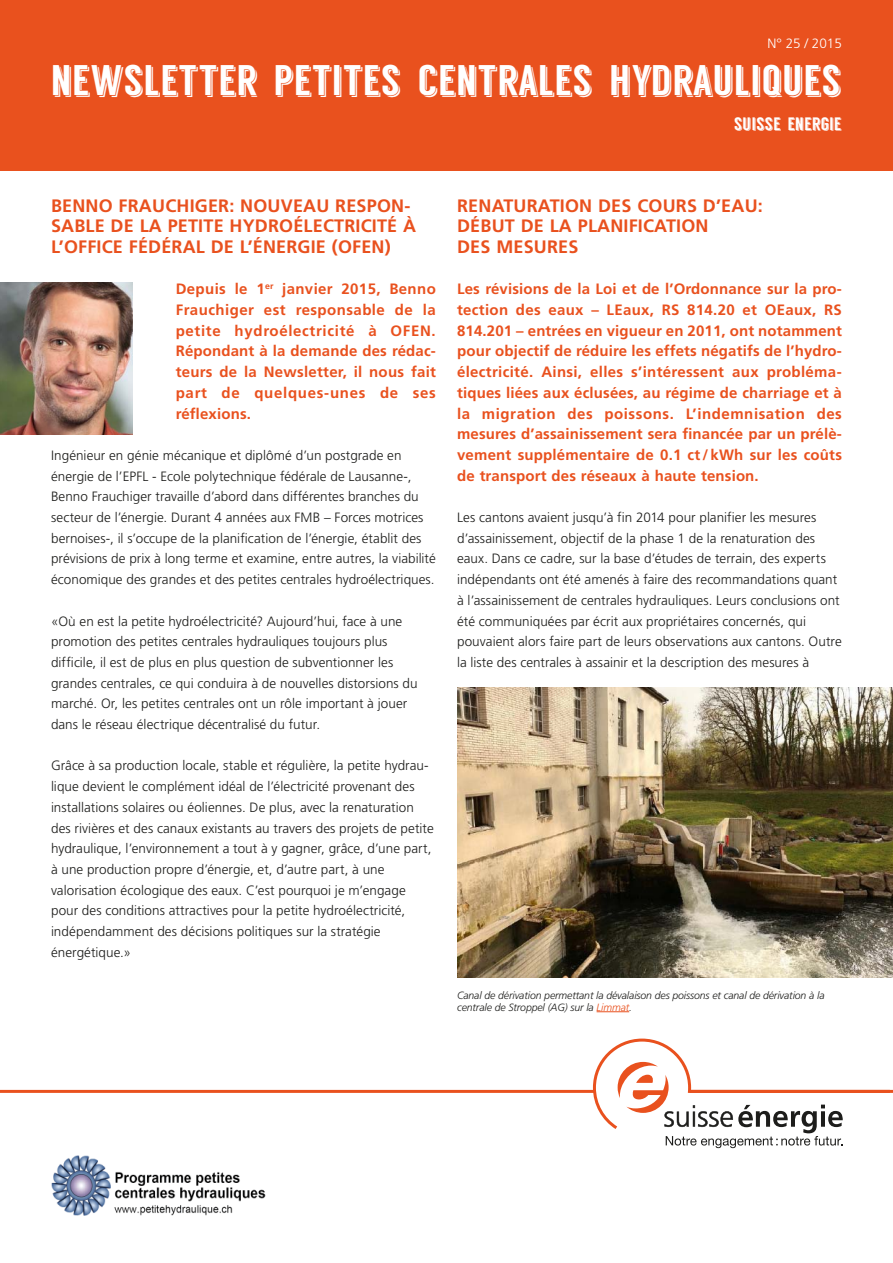
<style>
.page{position:relative;width:893px;height:1263px;background:#fff}
.page>*{position:absolute;margin:0;border:0;box-sizing:border-box;transform-origin:0 0}
.Merkblatttittel{font:42.75px "Langdon";letter-spacing:-.005em;color:#fff}
.Kapitel_Zwischentite{font:700 18px/20.7px "Frutiger LT Std";letter-spacing:.01em;color:#e9511e}
.Merkblattuntertitel{font:18px "Langdon";color:#fff}
.Leadtext{font:700 15px/20.7px "Frutiger LT Std";letter-spacing:.015em;color:#e9511e;text-align:justify}
.Fliesstext{font:300 13.5px/20.7px "Frutiger LT Std";letter-spacing:.005em;color:#1d1d1b}
.Zielpublikum{font:300 13.5px "Frutiger LT Std";color:#fff}
.Legende{font:italic 300 10.5px/12px "Frutiger LT Std";letter-spacing:-.01em;color:#1d1d1b}
.s1{color:#e9511e}
</style>
<div class="page">
<div style="left:0;top:0;width:893px;height:170px;background:#e9511e"></div>
<img style="left:0;top:283px;width:133px;height:152px">
<img style="left:457px;top:688px;width:436px;height:289px">
<hr style="left:597px;top:1011px;width:32px;height:1px;background:#e9511e">
<hr style="left:0;top:1090px;width:893px;height:3px;background:#e9511e">
<svg style="left:591px;top:1038px;width:302px;height:110px"></svg>
<img style="left:51px;top:1156px;width:215px;height:59px">
<p class="Zielpublikum" style="left:767px;top:36px;width:76px">N° 25 / 2015</p>
<p class="Merkblatttittel" style="left:51px;top:58px;width:792px">NEWSLETTER PETITES CENTRALES HYDRAULIQUES</p>
<p class="Merkblattuntertitel" style="left:734px;top:114px;width:109px">SUISSE ENERGIE</p>
<p class="Kapitel_Zwischentite" style="left:51px;top:195px;width:367px">BENNO FRAUCHIGER: NOUVEAU RESPON-<br>SABLE DE LA PETITE HYDROÉLECTRICITÉ À<br>L’OFFICE FÉDÉRAL DE L’ÉNERGIE (OFEN)</p>
<p class="Leadtext" style="left:176px;top:279px;width:262px">Depuis le 1<sup>er</sup> janvier 2015, Benno Frauchiger est responsable de la petite hydroélectricité à OFEN.<br>Répondant à la demande des rédac&shy;teurs de la Newsletter, il nous fait part de quelques-unes de ses réflexions.</p>
<p class="Fliesstext" style="left:51px;top:445px;width:386px">Ingénieur en génie mécanique et diplômé d’un postgrade en énergie de l’EPFL - Ecole polytechnique fédérale de Lausanne-, Benno Frauchiger travaille d’abord dans différentes branches du secteur de l’énergie. Durant 4 années aux FMB – Forces motrices bernoises-, il s’occupe de la planification de l’énergie, établit des prévisions de prix à long terme et examine, entre autres, la viabilité économique des grandes et des petites centrales hydroélectriques.</p>
<p class="Fliesstext" style="left:51px;top:611px;width:368px">«Où en est la petite hydroélectricité? Aujourd’hui, face à une promotion des petites centrales hydrauliques toujours plus difficile, il est de plus en plus question de subventionner les grandes centrales, ce qui conduira à de nouvelles distorsions du marché. Or, les petites centrales ont un rôle important à jouer dans le réseau électrique décentralisé du futur.</p>
<p class="Fliesstext" style="left:51px;top:756px;width:384px">Grâce à sa production locale, stable et régulière, la petite hydrau&shy;lique devient le complément idéal de l’électricité provenant des installations solaires ou éoliennes. De plus, avec la renaturation des rivières et des canaux existants au travers des projets de petite hydraulique, l’environnement a tout à y gagner, grâce, d’une part, à une production propre d’énergie, et, d’autre part, à une valorisation écologique des eaux. C’est pourquoi je m’engage pour des conditions attractives pour la petite hydroélectricité, indépendamment des décisions politiques sur la stratégie énergétique.»</p>
<p class="Kapitel_Zwischentite" style="left:457px;top:195px;width:307px">RENATURATION DES COURS D’EAU:<br>DÉBUT DE LA PLANIFICATION<br>DES MESURES</p>
<p class="Leadtext" style="left:457px;top:279px;width:386px">Les révisions de la Loi et de l’Ordonnance sur la pro&shy;tection des eaux – LEaux, RS 814.20 et OEaux, RS 814.201 – entrées en vigueur en 2011, ont notamment pour objectif de réduire les effets négatifs de l’hydro&shy;électricité. Ainsi, elles s’intéressent aux probléma&shy;tiques liées aux éclusées, au régime de charriage et à la migration des poissons. L’indemnisation des mesures d’assainissement sera financée par un prélè&shy;vement supplémentaire de 0.1 ct/ kWh sur les coûts de transport des réseaux à haute tension.</p>
<p class="Fliesstext" style="left:457px;top:507px;width:386px">Les cantons avaient jusqu’à fin 2014 pour planifier les mesures d’assainissement, objectif de la phase 1 de la renaturation des eaux. Dans ce cadre, sur la base d’études de terrain, des experts indépendants ont été amenés à faire des recommandations quant à l’assainissement de centrales hydrauliques. Leurs conclusions ont été communiquées par écrit aux propriétaires concernés, qui pouvaient alors faire part de leurs observations aux cantons. Outre la liste des centrales à assainir et la description des mesures à</p>
<p class="Legende" style="left:457px;top:989px;width:369px">Canal de dérivation permettant la dévalaison des poissons et canal de dérivation à la centrale de Stroppel (AG) sur la <span class="s1">Limmat</span>.</p>
</div>
